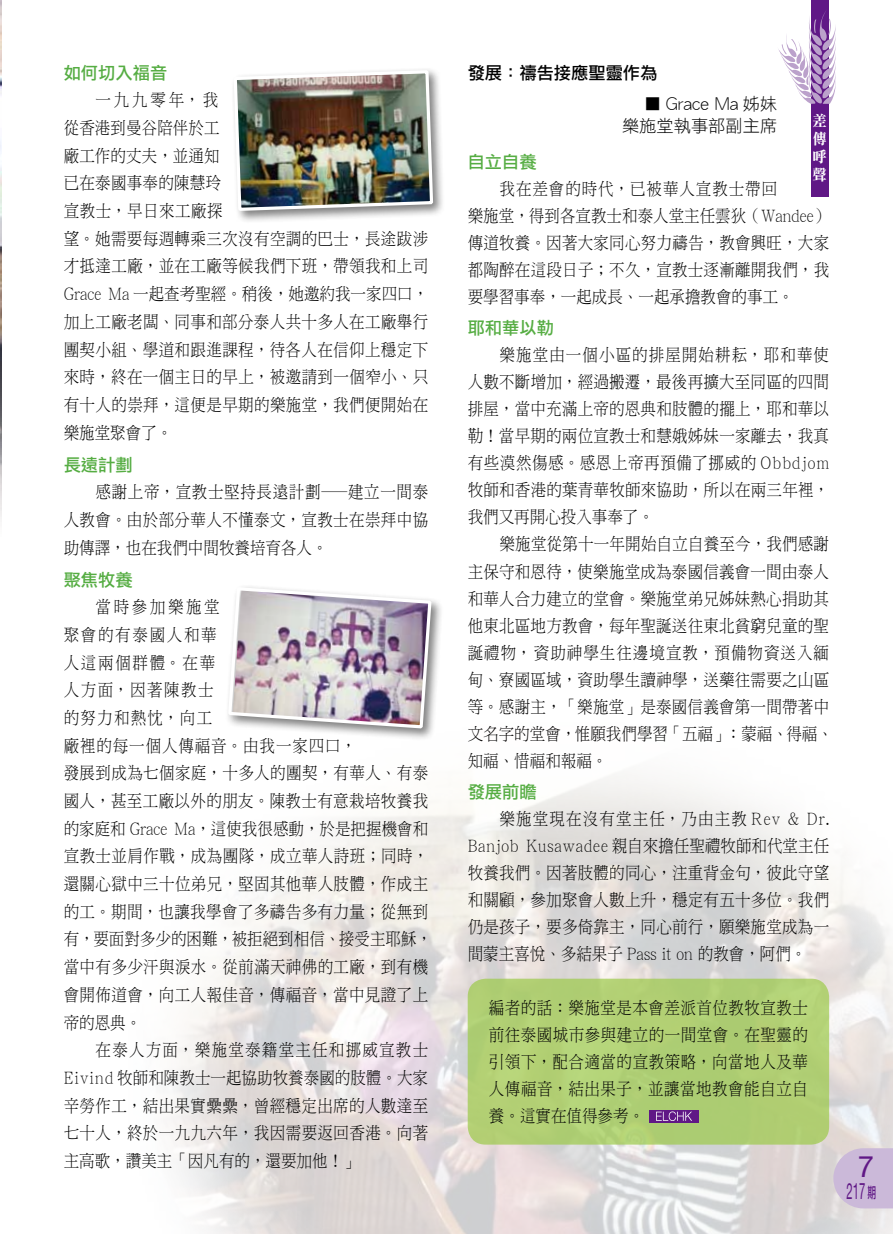
<style>
.page{position:relative;width:893px;height:1234px;background:#fff}
.page>*{position:absolute;margin:0;border:0;box-sizing:border-box;transform-origin:0 0}
.t1{font:29.25px "Helvetica Neue";color:#601886}
.t2{font:22.5px "Helvetica Neue";color:#601886;scale:.5 1}
.t3{font:17.25px/27.6px "DF Ming HK W3";letter-spacing:.025em;color:#000;text-align:justify;scale:.9 1}
.t4{font:17.25px "DF Li Hei HK W5";color:#56ad43}
.t5{font:17.25px/22.5px "DF Hei HK W3";color:#000;text-align:right}
.t6{font:17.25px "DF Li Hei HK W5";color:#000}
.t7{font:15.15px/18.1px "DF Li Song HK W7";color:#fff;text-align:justify;scale:.95 1}
.s1{font-family:"DF Li Hei HK W5";font-size:15px}
</style>
<div class="page">
<img style="left:167px;top:775px;width:726px;height:458px">
<img style="left:0;top:0;width:2px;height:519px">
<svg style="left:833px;top:1147px;width:60px;height:61px;background:#cdbdd8"></svg>
<div style="left:811px;top:0;width:17px;height:197px;background:#601886"></div>
<svg style="left:778px;top:9px;width:57px;height:95px"></svg>
<div style="left:231px;top:67px;width:214px;height:156px;background:#000;opacity:.5"></div>
<img style="left:232px;top:68px;width:203px;height:144px">
<div style="left:225px;top:584px;width:219px;height:156px;background:#000;opacity:.5"></div>
<img style="left:226px;top:585px;width:207px;height:145px">
<div style="left:468px;top:978px;width:361px;height:166px;background:#b1ce73;border-radius:18px"></div>
<div style="left:649px;top:1109px;width:50px;height:13px;background:#601886"></div>
<svg style="left:656px;top:1111px;width:36px;height:9px"></svg>
<p class="t4" style="left:64px;top:63px;width:105px">如何切入福音</p>
<p class="t3" style="left:64px;top:86px;width:407px;text-align:left;text-indent:32px">一九九零年，我<br>從香港到曼谷陪伴於工<br>廠工作的丈夫，並通知<br>已在泰國事奉的陳慧玲<br>宣教士，早日來工廠探<br>望。她需要每週轉乘三次沒有空調的巴士，長途跋涉才抵達工廠，並在工廠等候我們下班，帶領我和上司<br>Grace Ma 一起查考聖經。稍後，她邀約我一家四口，加上工廠老闆、同事和部分泰人共十多人在工廠舉行團契小組、學道和跟進課程，待各人在信仰上穩定下來時，終在一個主日的早上，被邀請到一個窄小、只有十人的崇拜，這便是早期的樂施堂，我們便開始在樂施堂聚會了。</p>
<p class="t4" style="left:64px;top:455px;width:70px">長遠計劃</p>
<p class="t3" style="left:64px;top:478px;width:407px;text-indent:32px">感謝上帝，宣教士堅持長遠計劃—建立一間泰人教會。由於部分華人不懂泰文，宣教士在崇拜中協助傳譯，也在我們中間牧養培育各人。</p>
<p class="t4" style="left:64px;top:570px;width:70px">聚焦牧養</p>
<p class="t3" style="left:64px;top:592px;width:411px;text-align:left;text-indent:32px">當時參加樂施堂<br>聚會的有泰國人和華<br>人這兩個群體。在華<br>人方面，因著陳教士<br>的努力和熱忱，向工<br>廠裡的每一個人傳福音。由我一家四口，<br>發展到成為七個家庭，十多人的團契，有華人、有泰國人，甚至工廠以外的朋友。陳教士有意栽培牧養我的家庭和 Grace Ma，這使我很感動，於是把握機會和宣教士並肩作戰，成為團隊，成立華人詩班；同時，還關心獄中三十位弟兄，堅固其他華人肢體，作成主的工。期間，也讓我學會了多禱告多有力量；從無到有，要面對多少的困難，被拒絕到相信、接受主耶穌，當中有多少汗與淚水。從前滿天神佛的工廠，到有機會開佈道會，向工人報佳音，傳福音，當中見證了上帝的恩典。</p>
<p class="t3" style="left:64px;top:1035px;width:407px;text-indent:32px">在泰人方面，樂施堂泰籍堂主任和挪威宣教士Eivind 牧師和陳教士一起協助牧養泰國的肢體。大家辛勞作工，結出果實纍纍，曾經穩定出席的人數達至七十人，終於一九九六年，我因需要返回香港。向著主高歌，讚美主「因凡有的，還要加他！」</p>
<p class="t6" style="left:468px;top:63px;width:191px">發展：禱告接應聖靈作為</p>
<p class="t5" style="left:622px;top:92px;width:157px">■ Grace Ma 姊妹<br>樂施堂執事部副主席</p>
<p class="t4" style="left:468px;top:152px;width:70px">自立自養</p>
<p class="t3" style="left:468px;top:175px;width:403px;line-height:27px;text-align:left;text-indent:32px">我在差會的時代，已被華人宣教士帶回<br>樂施堂，得到各宣教士和泰人堂主任雲狄（Wandee）傳道牧養。因著大家同心努力禱告，教會興旺，大家都陶醉在這段日子；不久，宣教士逐漸離開我們，我要學習事奉，一起成長、一起承擔教會的事工。</p>
<p class="t4" style="left:468px;top:319px;width:88px">耶和華以勒</p>
<p class="t3" style="left:468px;top:341px;width:403px;line-height:27px;text-indent:32px">樂施堂由一個小區的排屋開始耕耘，耶和華使人數不斷增加，經過搬遷，最後再擴大至同區的四間排屋，當中充滿上帝的恩典和肢體的擺上，耶和華以勒！當早期的兩位宣教士和慧娥姊妹一家離去，我真有些漠然傷感。感恩上帝再預備了挪威的 Obbdjom牧師和香港的葉青華牧師來協助，所以在兩三年裡，我們又再開心投入事奉了。</p>
<p class="t3" style="left:468px;top:530px;width:407px;line-height:27px;text-align:left;text-indent:32px">樂施堂從第十一年開始自立自養至今，我們感謝主保守和恩待，使樂施堂成為泰國信義會一間由泰人和華人合力建立的堂會。樂施堂弟兄姊妹熱心捐助其他東北區地方教會，每年聖誕送往東北貧窮兒童的聖誕禮物，資助神學生往邊境宣教，預備物資送入緬甸、寮國區域，資助學生讀神學，送藥往需要之山區等。感謝主，「樂施堂」是泰國信義會第一間帶著中文名字的堂會，惟願我們學習「五福」：蒙福、得福、知福、惜福和報福。</p>
<p class="t4" style="left:468px;top:782px;width:70px">發展前瞻</p>
<p class="t3" style="left:468px;top:804px;width:403px;line-height:27px;text-indent:32px">樂施堂現在沒有堂主任，乃由主教 Rev &amp; Dr.<br>Banjob Kusawadee 親自來擔任聖禮牧師和代堂主任牧養我們。因著肢體的同心，注重背金句，彼此守望和關顧，參加聚會人數上升，穩定有五十多位。我們仍是孩子，要多倚靠主，同心前行，願樂施堂成為一間蒙主喜悅、多結果子 Pass it on 的教會，阿們。</p>
<p class="t3" style="left:489px;top:993px;width:356px;line-height:27px">編者的話：樂施堂是本會差派首位教牧宣教士前往泰國城市參與建立的一間堂會。在聖靈的引領下，配合適當的宣教策略，向當地人及華人傳福音，結出果子，並讓當地教會能自立自養。這實在值得參考。</p>
<p class="t7" style="left:813px;top:111px;width:16px">差傳呼聲</p>
<h1 class="t1" style="left:858px;top:1148px;width:18px">7</h1>
<h2 class="t2" style="left:847px;top:1177px;width:62px">217 <span class="s1">期</span></h2>
</div>
